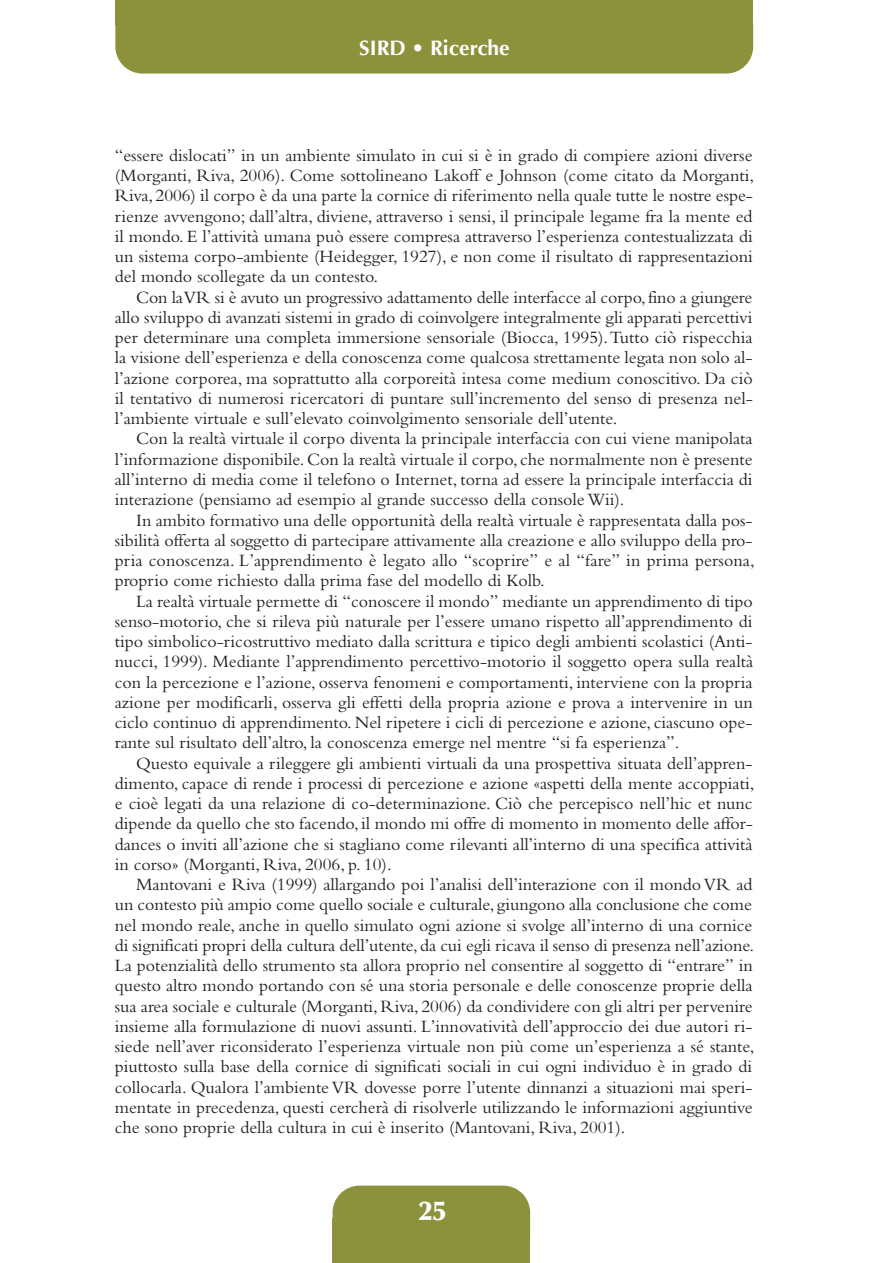
<style>
.page{position:relative;width:893px;height:1263px;background:#fff}
.page>*{position:absolute;margin:0;border:0;box-sizing:border-box;transform-origin:0 0}
.t1{font:900 27px "Optima";color:#fff}
.t2{font:700 21px "Optima";color:#fff}
.t3{font:18px "Bembo";color:#231f20}
</style>
<div class="page">
<div style="left:333px;top:1185px;width:197px;height:78px;background:#8c923c;border-radius:27px"></div>
<div style="left:333px;top:1218px;width:197px;height:45px;background:#8c923c"></div>
<div style="left:115px;top:0;width:638px;height:74px;background:#8c923c;border-radius:27px"></div>
<div style="left:115px;top:0;width:638px;height:24px;background:#8c923c"></div>
<p class="t2" style="left:359px;top:39px;width:152px">SIRD • Ricerche</p>
<p class="t3" style="left:115px;top:149px;width:639px">“essere dislocati” in un ambiente simulato in cui si è in grado di compiere azioni diverse</p>
<p class="t3" style="left:115px;top:169px;width:641px">(Morganti, Riva, 2006). Come sottolineano Lakoff e Johnson (come citato da Morganti,</p>
<p class="t3" style="left:115px;top:190px;width:640px">Riva, 2006) il corpo è da una parte la cornice di riferimento nella quale tutte le nostre espe-</p>
<p class="t3" style="left:115px;top:210px;width:639px">rienze avvengono; dall’altra, diviene, attraverso i sensi, il principale legame fra la mente ed</p>
<p class="t3" style="left:115px;top:230px;width:639px">il mondo. E l’attività umana può essere compresa attraverso l’esperienza contestualizzata di</p>
<p class="t3" style="left:115px;top:250px;width:639px">un sistema corpo-ambiente (Heidegger, 1927), e non come il risultato di rappresentazioni</p>
<p class="t3" style="left:115px;top:271px;width:265px">del mondo scollegate da un contesto.</p>
<p class="t3" style="left:136px;top:291px;width:618px">Con la VR si è avuto un progressivo adattamento delle interfacce al corpo, fino a giungere</p>
<p class="t3" style="left:115px;top:311px;width:639px">allo sviluppo di avanzati sistemi in grado di coinvolgere integralmente gli apparati percettivi</p>
<p class="t3" style="left:115px;top:331px;width:639px">per determinare una completa immersione sensoriale (Biocca, 1995). Tutto ciò rispecchia</p>
<p class="t3" style="left:115px;top:352px;width:639px">la visione dell’esperienza e della conoscenza come qualcosa strettamente legata non solo al-</p>
<p class="t3" style="left:115px;top:372px;width:639px">l’azione corporea, ma soprattutto alla corporeità intesa come medium conoscitivo. Da ciò</p>
<p class="t3" style="left:115px;top:392px;width:640px">il tentativo di numerosi ricercatori di puntare sull’incremento del senso di presenza nel-</p>
<p class="t3" style="left:115px;top:412px;width:504px">l’ambiente virtuale e sull’elevato coinvolgimento sensoriale dell’utente.</p>
<p class="t3" style="left:136px;top:433px;width:618px">Con la realtà virtuale il corpo diventa la principale interfaccia con cui viene manipolata</p>
<p class="t3" style="left:115px;top:453px;width:639px">l’informazione disponibile. Con la realtà virtuale il corpo, che normalmente non è presente</p>
<p class="t3" style="left:115px;top:473px;width:639px">all’interno di media come il telefono o Internet, torna ad essere la principale interfaccia di</p>
<p class="t3" style="left:115px;top:493px;width:511px">interazione (pensiamo ad esempio al grande successo della console Wii).</p>
<p class="t3" style="left:136px;top:514px;width:618px">In ambito formativo una delle opportunità della realtà virtuale è rappresentata dalla pos-</p>
<p class="t3" style="left:115px;top:534px;width:639px">sibilità offerta al soggetto di partecipare attivamente alla creazione e allo sviluppo della pro-</p>
<p class="t3" style="left:115px;top:554px;width:641px">pria conoscenza. L’apprendimento è legato allo “scoprire” e al “fare” in prima persona,</p>
<p class="t3" style="left:115px;top:574px;width:432px">proprio come richiesto dalla prima fase del modello di Kolb.</p>
<p class="t3" style="left:136px;top:595px;width:618px">La realtà virtuale permette di “conoscere il mondo” mediante un apprendimento di tipo</p>
<p class="t3" style="left:115px;top:615px;width:639px">senso-motorio, che si rileva più naturale per l’essere umano rispetto all’apprendimento di</p>
<p class="t3" style="left:115px;top:635px;width:639px">tipo simbolico-ricostruttivo mediato dalla scrittura e tipico degli ambienti scolastici (Anti-</p>
<p class="t3" style="left:115px;top:655px;width:640px">nucci, 1999). Mediante l’apprendimento percettivo-motorio il soggetto opera sulla realtà</p>
<p class="t3" style="left:115px;top:676px;width:639px">con la percezione e l’azione, osserva fenomeni e comportamenti, interviene con la propria</p>
<p class="t3" style="left:115px;top:696px;width:640px">azione per modificarli, osserva gli effetti della propria azione e prova a intervenire in un</p>
<p class="t3" style="left:115px;top:716px;width:639px">ciclo continuo di apprendimento. Nel ripetere i cicli di percezione e azione, ciascuno ope-</p>
<p class="t3" style="left:115px;top:736px;width:566px">rante sul risultato dell’altro, la conoscenza emerge nel mentre “si fa esperienza”.</p>
<p class="t3" style="left:136px;top:757px;width:618px">Questo equivale a rileggere gli ambienti virtuali da una prospettiva situata dell’appren-</p>
<p class="t3" style="left:115px;top:777px;width:641px">dimento, capace di rende i processi di percezione e azione «aspetti della mente accoppiati,</p>
<p class="t3" style="left:115px;top:797px;width:639px">e cioè legati da una relazione di co-determinazione. Ciò che percepisco nell’hic et nunc</p>
<p class="t3" style="left:115px;top:817px;width:640px">dipende da quello che sto facendo, il mondo mi offre di momento in momento delle affor-</p>
<p class="t3" style="left:115px;top:838px;width:639px">dances o inviti all’azione che si stagliano come rilevanti all’interno di una specifica attività</p>
<p class="t3" style="left:115px;top:858px;width:278px">in corso» (Morganti, Riva, 2006, p. 10).</p>
<p class="t3" style="left:136px;top:878px;width:618px">Mantovani e Riva (1999) allargando poi l’analisi dell’interazione con il mondo VR ad</p>
<p class="t3" style="left:115px;top:898px;width:639px">un contesto più ampio come quello sociale e culturale, giungono alla conclusione che come</p>
<p class="t3" style="left:115px;top:919px;width:639px">nel mondo reale, anche in quello simulato ogni azione si svolge all’interno di una cornice</p>
<p class="t3" style="left:115px;top:939px;width:641px">di significati propri della cultura dell’utente, da cui egli ricava il senso di presenza nell’azione.</p>
<p class="t3" style="left:115px;top:959px;width:639px">La potenzialità dello strumento sta allora proprio nel consentire al soggetto di “entrare” in</p>
<p class="t3" style="left:115px;top:979px;width:639px">questo altro mondo portando con sé una storia personale e delle conoscenze proprie della</p>
<p class="t3" style="left:115px;top:1000px;width:639px">sua area sociale e culturale (Morganti, Riva, 2006) da condividere con gli altri per pervenire</p>
<p class="t3" style="left:115px;top:1020px;width:639px">insieme alla formulazione di nuovi assunti. L’innovatività dell’approccio dei due autori ri-</p>
<p class="t3" style="left:115px;top:1040px;width:641px">siede nell’aver riconsiderato l’esperienza virtuale non più come un’esperienza a sé stante,</p>
<p class="t3" style="left:115px;top:1060px;width:639px">piuttosto sulla base della cornice di significati sociali in cui ogni individuo è in grado di</p>
<p class="t3" style="left:115px;top:1081px;width:639px">collocarla. Qualora l’ambiente VR dovesse porre l’utente dinnanzi a situazioni mai speri-</p>
<p class="t3" style="left:115px;top:1101px;width:639px">mentate in precedenza, questi cercherà di risolverle utilizzando le informazioni aggiuntive</p>
<p class="t3" style="left:115px;top:1121px;width:512px">che sono proprie della cultura in cui è inserito (Mantovani, Riva, 2001).</p>
<p class="t1" style="left:419px;top:1200px;width:28px">25</p>
</div>
